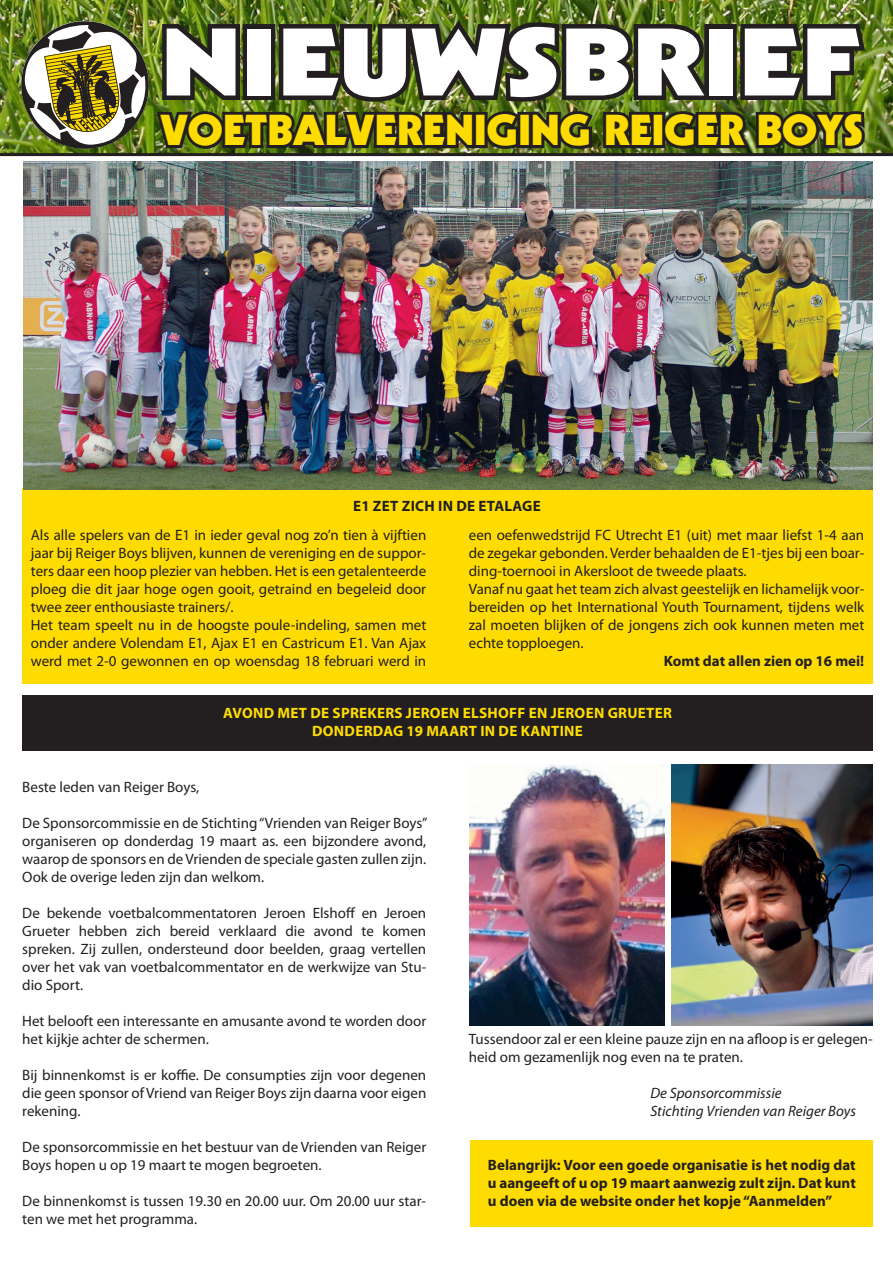
<style>
.page{position:relative;width:893px;height:1263px;background:#fff}
.page>*{position:absolute;margin:0;border:0;box-sizing:border-box;transform-origin:0 0}
.t1{font:900 93px "Kabel";color:#fff;scale:1.35 1}
.t2{font:900 42px "Kabel";color:#ffdc01;scale:1.07 1}
.t3{font:15px/18px "Myriad Pro";color:#231f20;text-align:justify}
.t4{font:700 15px/18px "Myriad Pro";color:#231f20;text-align:justify}
.t5{font:700 15px "Myriad Pro";letter-spacing:.02em;color:#ffdc01}
.t6{font:italic 15px "Myriad Pro";color:#231f20}
.t7{font:700 15px "Myriad Pro";letter-spacing:.02em;color:#231f20}
</style>
<div class="page">
<img style="left:0;top:0;width:893px;height:153px">
<img style="left:21px;top:12px;width:849px;height:141px">
<hr style="left:0;top:153px;width:893px;height:3px;background:#231f20">
<div style="left:22px;top:695px;width:851px;height:55px;background:#231f20"></div>
<div style="left:470px;top:1141px;width:403px;height:86px;background:#ffdc01"></div>
<div style="left:22px;top:488px;width:851px;height:196px;background:#ffdc01"></div>
<img style="left:23px;top:162px;width:850px;height:327px">
<img style="left:672px;top:764px;width:201px;height:261px">
<img style="left:470px;top:764px;width:194px;height:261px">
<p class="t1" style="left:161px;top:4px;width:517px">NIEUWSBRIEF</p>
<p class="t2" style="left:161px;top:104px;width:658px">VOETBALVERENIGING REIGER BOYS</p>
<p class="t7" style="left:353px;top:496px;width:189px">E1 ZET ZICH IN DE ETALAGE</p>
<p class="t3" style="left:31px;top:526px;width:397px">Als alle spelers van de E1 in ieder geval nog zo’n tien à vijftien jaar bij Reiger Boys blijven, kunnen de vereniging en de suppor&shy;ters daar een hoop plezier van hebben. Het is een getalenteerde ploeg die dit jaar hoge ogen gooit, getraind en begeleid door twee zeer enthousiaste trainers/.</p>
<p class="t3" style="left:31px;top:616px;width:397px">Het team speelt nu in de hoogste poule-indeling, samen met onder andere Volendam E1, Ajax E1 en Castricum E1. Van Ajax werd met 2-0 gewonnen en op woensdag 18 februari werd in</p>
<p class="t3" style="left:469px;top:526px;width:397px">een oefenwedstrijd FC Utrecht E1 (uit) met maar liefst 1-4 aan de zegekar gebonden. Verder behaalden de E1-tjes bij een boar&shy;ding-toernooi in Akersloot de tweede plaats.</p>
<p class="t3" style="left:469px;top:580px;width:397px">Vanaf nu gaat het team zich alvast geestelijk en lichamelijk voor&shy;bereiden op het International Youth Tournament, tijdens welk zal moeten blijken of de jongens zich ook kunnen meten met echte topploegen.</p>
<p class="t4" style="left:664px;top:651px;width:202px">Komt dat allen zien op 16 mei!</p>
<p class="t5" style="left:223px;top:703px;width:450px">AVOND MET DE SPREKERS JEROEN ELSHOFF EN JEROEN GRUETER</p>
<p class="t5" style="left:312px;top:721px;width:272px">DONDERDAG 19 MAART IN DE KANTINE</p>
<p class="t3" style="left:22px;top:778px;width:178px">Beste leden van Reiger Boys,</p>
<p class="t3" style="left:22px;top:814px;width:407px">De Sponsorcommissie en de Stichting “Vrienden van Reiger Boys” organiseren op donderdag 19 maart as. een bijzondere avond, waarop de sponsors en de Vrienden de speciale gasten zullen zijn.<br>Ook de overige leden zijn dan welkom.</p>
<p class="t3" style="left:22px;top:904px;width:405px">De bekende voetbalcommentatoren Jeroen Elshoff en Jeroen Grueter hebben zich bereid verklaard die avond te komen spreken. Zij zullen, ondersteund door beelden, graag vertellen over het vak van voetbalcommentator en de werkwijze van Stu&shy;dio Sport.</p>
<p class="t3" style="left:22px;top:1012px;width:405px">Het belooft een interessante en amusante avond te worden door het kijkje achter de schermen.</p>
<p class="t3" style="left:22px;top:1066px;width:405px">Bij binnenkomst is er koffie. De consumpties zijn voor degenen die geen sponsor of Vriend van Reiger Boys zijn daarna voor eigen rekening.</p>
<p class="t3" style="left:22px;top:1138px;width:405px">De sponsorcommissie en het bestuur van de Vrienden van Reiger<br>Boys hopen u op 19 maart te mogen begroeten.</p>
<p class="t3" style="left:22px;top:1192px;width:405px">De binnenkomst is tussen 19.30 en 20.00 uur. Om 20.00 uur star&shy;ten we met het programma.</p>
<p class="t3" style="left:469px;top:1030px;width:405px">Tussendoor zal er een kleine pauze zijn en na afloop is er gelegen&shy;heid om gezamenlijk nog even na te praten.</p>
<p class="t6" style="left:650px;top:1084px;width:133px">De Sponsorcommissie</p>
<p class="t6" style="left:650px;top:1102px;width:207px">Stichting Vrienden van Reiger Boys</p>
<p class="t4" style="left:488px;top:1155px;width:369px">Belangrijk: Voor een goede organisatie is het nodig dat u aangeeft of u op 19 maart aanwezig zult zijn. Dat kunt u doen via de website onder het kopje “Aanmelden”</p>
</div>
